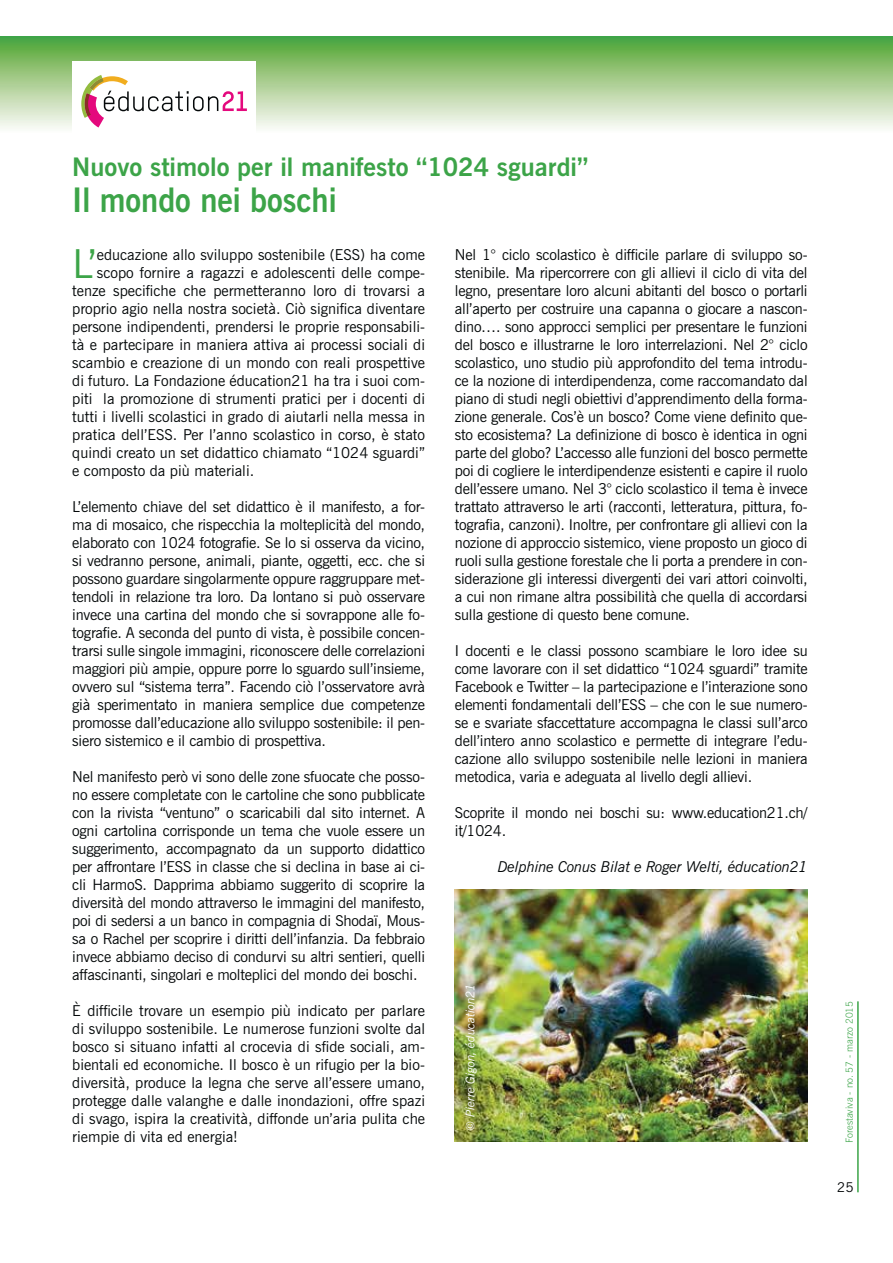
<style>
.page{position:relative;width:893px;height:1263px;background:#fff}
.page>*{position:absolute;margin:0;border:0;box-sizing:border-box;transform-origin:0 0}
.t1{font:39.9px "News Gothic BT";color:#3ca448}
.t2{font:700 33.75px "News Gothic BT";color:#3ca448;scale:.92 1}
.t3{font:700 25.5px "News Gothic BT";color:#3ca448}
.t4{font:15px/18px "News Gothic BT";color:#040809;text-align:justify}
.t5{font:italic 15px "News Gothic BT";letter-spacing:-.015em;color:#040809}
.t6{font:13.5px "News Gothic BT";color:#040809}
.t7{font:italic 12px "News Gothic BT";letter-spacing:-.01em;color:#fff}
.t8{font:300 9.75px "News Gothic BT";color:#3ca448}
</style>
<div class="page">
<div style="left:0;top:36px;width:893px;height:98px;background:linear-gradient(to bottom,#4fa332,#fffdfc)"></div>
<hr style="left:857px;top:1001px;width:2px;height:191px;background:#3ca448">
<img style="left:455px;top:890px;width:353px;height:251px">
<div style="left:72px;top:62px;width:184px;height:80px;background:#fff"></div>
<svg style="left:81px;top:75px;width:166px;height:53px"></svg>
<h3 class="t3" style="left:72px;top:158px;width:517px">Nuovo stimolo per il manifesto “1024 sguardi”</h3>
<h2 class="t2" style="left:72px;top:188px;width:289px">Il mondo nei boschi</h2>
<h1 class="t1" style="left:72px;top:249px;width:26px">L’</h1>
<p class="t4" style="left:97px;top:247px;width:330px">educazione allo sviluppo sostenibile (ESS) ha come</p>
<p class="t4" style="left:97px;top:265px;width:330px">scopo fornire a ragazzi e adolescenti delle compe-</p>
<p class="t4" style="left:72px;top:283px;width:354px">tenze specifiche che permetteranno loro di trovarsi a</p>
<p class="t4" style="left:72px;top:301px;width:354px">proprio agio nella nostra società. Ciò significa diventare</p>
<p class="t4" style="left:72px;top:319px;width:354px">persone indipendenti, prendersi le proprie responsabili-</p>
<p class="t4" style="left:72px;top:337px;width:354px">tà e partecipare in maniera attiva ai processi sociali di</p>
<p class="t4" style="left:72px;top:355px;width:354px">scambio e creazione di un mondo con reali prospettive</p>
<p class="t4" style="left:72px;top:373px;width:354px">di futuro. La Fondazione éducation21 ha tra i suoi com-</p>
<p class="t4" style="left:72px;top:391px;width:354px">piti la promozione di strumenti pratici per i docenti di</p>
<p class="t4" style="left:72px;top:409px;width:354px">tutti i livelli scolastici in grado di aiutarli nella messa in</p>
<p class="t4" style="left:72px;top:427px;width:354px">pratica dell’ESS. Per l’anno scolastico in corso, è stato</p>
<p class="t4" style="left:72px;top:445px;width:354px">quindi creato un set didattico chiamato “1024 sguardi”</p>
<p class="t4" style="left:72px;top:463px;width:183px">e composto da più materiali.</p>
<p class="t4" style="left:72px;top:499px;width:354px">L’elemento chiave del set didattico è il manifesto, a for&shy;ma di mosaico, che rispecchia la molteplicità del mondo, elaborato con 1024 fotografie. Se lo si osserva da vicino, si vedranno persone, animali, piante, oggetti, ecc. che si possono guardare singolarmente oppure raggruppare met&shy;tendoli in relazione tra loro. Da lontano si può osservare invece una cartina del mondo che si sovrappone alle fo&shy;tografie. A seconda del punto di vista, è possibile concen&shy;trarsi sulle singole immagini, riconoscere delle correlazioni maggiori più ampie, oppure porre lo sguardo sull’insieme, ovvero sul “sistema terra”. Facendo ciò l’osservatore avrà già sperimentato in maniera semplice due competenze promosse dall’educazione allo sviluppo sostenibile: il pen&shy;siero sistemico e il cambio di prospettiva.</p>
<p class="t4" style="left:72px;top:769px;width:354px">Nel manifesto però vi sono delle zone sfuocate che posso&shy;no essere completate con le cartoline che sono pubblicate con la rivista “ventuno” o scaricabili dal sito internet. A ogni cartolina corrisponde un tema che vuole essere un suggerimento, accompagnato da un supporto didattico per affrontare l’ESS in classe che si declina in base ai ci&shy;cli HarmoS. Dapprima abbiamo suggerito di scoprire la diversità del mondo attraverso le immagini del manifesto, poi di sedersi a un banco in compagnia di Shodaï, Mous&shy;sa o Rachel per scoprire i diritti dell’infanzia. Da febbraio invece abbiamo deciso di condurvi su altri sentieri, quelli affascinanti, singolari e molteplici del mondo dei boschi.</p>
<p class="t4" style="left:72px;top:1002px;width:354px">È difficile trovare un esempio più indicato per parlare di sviluppo sostenibile. Le numerose funzioni svolte dal bosco si situano infatti al crocevia di sfide sociali, am&shy;bientali ed economiche. Il bosco è un rifugio per la bio&shy;diversità, produce la legna che serve all’essere umano, protegge dalle valanghe e dalle inondazioni, offre spazi di svago, ispira la creatività, diffonde un’aria pulita che riempie di vita ed energia!</p>
<p class="t4" style="left:455px;top:247px;width:354px">Nel 1° ciclo scolastico è difficile parlare di sviluppo so&shy;stenibile. Ma ripercorrere con gli allievi il ciclo di vita del legno, presentare loro alcuni abitanti del bosco o portarli all’aperto per costruire una capanna o giocare a nascon&shy;dino…. sono approcci semplici per presentare le funzioni del bosco e illustrarne le loro interrelazioni. Nel 2° ciclo scolastico, uno studio più approfondito del tema introdu&shy;ce la nozione di interdipendenza, come raccomandato dal piano di studi negli obiettivi d’apprendimento della forma&shy;zione generale. Cos’è un bosco? Come viene definito que&shy;sto ecosistema? La definizione di bosco è identica in ogni parte del globo? L’accesso alle funzioni del bosco permette poi di cogliere le interdipendenze esistenti e capire il ruolo dell’essere umano. Nel 3° ciclo scolastico il tema è invece trattato attraverso le arti (racconti, letteratura, pittura, fo&shy;tografia, canzoni). Inoltre, per confrontare gli allievi con la nozione di approccio sistemico, viene proposto un gioco di ruoli sulla gestione forestale che li porta a prendere in con&shy;siderazione gli interessi divergenti dei vari attori coinvolti, a cui non rimane altra possibilità che quella di accordarsi sulla gestione di questo bene comune.</p>
<p class="t4" style="left:455px;top:643px;width:354px">I docenti e le classi possono scambiare le loro idee su come lavorare con il set didattico “1024 sguardi” tramite Facebook e Twitter – la partecipazione e l’interazione sono elementi fondamentali dell’ESS – che con le sue numero&shy;se e svariate sfaccettature accompagna le classi sull’arco dell’intero anno scolastico e permette di integrare l’edu&shy;cazione allo sviluppo sostenibile nelle lezioni in maniera metodica, varia e adeguata al livello degli allievi.</p>
<p class="t4" style="left:455px;top:805px;width:354px">Scoprite il mondo nei boschi su: www.education21.ch/ it/1024.</p>
<p class="t5" style="left:498px;top:861px;width:311px">Delphine Conus Bilat e Roger Welti, éducation21</p>
<p class="t7" style="left:466px;top:1131px;width:148px;rotate:-90deg">© Pierre Gigon, éducation21</p>
<p class="t8" style="left:843px;top:1143px;width:143px;rotate:-90deg">Forestaviva - no. 57 - marzo 2015</p>
<p class="t6" style="left:837px;top:1183px;width:18px">25</p>
</div>
